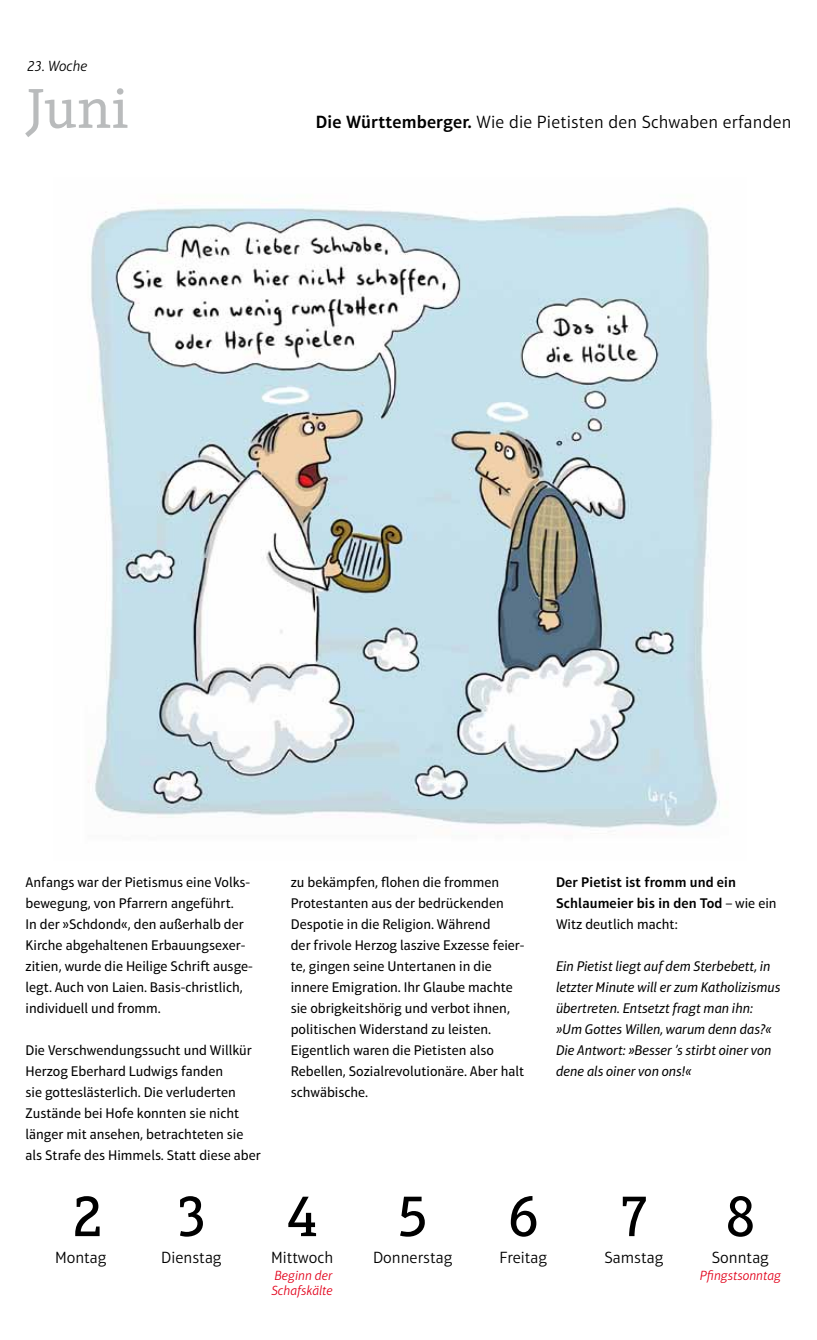
<style>
.page{position:relative;width:817px;height:1340px;background:#fff}
.page>*{position:absolute;margin:0;border:0;box-sizing:border-box;transform-origin:0 0}
.t1{font:60px "Aptifer Slab LT Pro";color:#000}
.t2{font:57px "Aptifer Slab LT Pro";color:#b9bbbc}
.t3{font:300 18px "Aptifer Sans LT Pro";letter-spacing:.01em;color:#000}
.t4{font:300 16.5px "Aptifer Sans LT Pro";color:#000}
.t5{font:italic 300 15px "Aptifer Sans LT Pro";color:#000}
.t6{font:14.25px/21px "Aptifer Sans LT Pro";color:#000}
.t7{font:italic 14.25px/21px "Aptifer Sans LT Pro";color:#000}
.t8{font:600 14.25px/21px "Aptifer Sans LT Pro";letter-spacing:.01em;color:#000}
.t9{font:italic 300 13.5px/15px "Aptifer Sans LT Pro";color:#e2001a}
.s1{font-weight:600}
.s2{font-weight:400}
</style>
<div class="page">
<img style="left:88px;top:207px;width:632px;height:621px">
<p class="t5" style="left:28px;top:57px;width:61px">23. Woche</p>
<h2 class="t2" style="left:26px;top:76px;width:105px">Juni</h2>
<p class="t3" style="left:316px;top:111px;width:477px"><span class="s1">Die Württemberger.</span> Wie die Pietisten den Schwaben erfanden</p>
<p class="t6" style="left:26px;top:871px;width:229px">Anfangs war der Pietismus eine Volks&shy;bewegung, von Pfarrern angeführt.<br>In der »Schdond«, den außerhalb der Kirche abgehaltenen Erbauungsexer&shy;zitien, wurde die Heilige Schrift ausge&shy;legt. Auch von Laien. Basis-christlich, individuell und fromm.</p>
<p class="t6" style="left:26px;top:1039px;width:237px">Die Verschwendungssucht und Willkür Herzog Eberhard Ludwigs fanden<br>sie gotteslästerlich. Die verluderten Zustände bei Hofe konnten sie nicht länger mit ansehen, betrachteten sie als Strafe des Himmels. Statt diese aber</p>
<p class="t6" style="left:291px;top:871px;width:235px">zu bekämpfen, flohen die frommen Protestanten aus der bedrückenden Despotie in die Religion. Während<br>der frivole Herzog laszive Exzesse feier&shy;te, gingen seine Untertanen in die innere Emigration. Ihr Glaube machte sie obrigkeitshörig und verbot ihnen, politischen Widerstand zu leisten.<br>Eigentlich waren die Pietisten also Rebellen, Sozialrevolutionäre. Aber halt schwäbische.</p>
<p class="t8" style="left:556px;top:871px;width:222px">Der Pietist ist fromm und ein<br>Schlaumeier bis in den Tod <span class="s2">– wie ein<br>Witz deutlich macht:</span></p>
<p class="t7" style="left:556px;top:955px;width:226px">Ein Pietist liegt auf dem Sterbebett, in letzter Minute will er zum Katholizismus übertreten. Entsetzt fragt man ihn: »Um Gottes Willen, warum denn das?« Die Antwort: »Besser ’s stirbt oiner von dene als oiner von ons!«</p>
<h1 class="t1" style="left:72px;top:1181px;width:134px">2 3</h1>
<h1 class="t1" style="left:287px;top:1181px;width:32px">4</h1>
<h1 class="t1" style="left:397px;top:1181px;width:32px">5</h1>
<h1 class="t1" style="left:507px;top:1181px;width:33px">6</h1>
<h1 class="t1" style="left:621px;top:1181px;width:28px">7</h1>
<h1 class="t1" style="left:725px;top:1181px;width:32px">8</h1>
<p class="t4" style="left:604px;top:1248px;width:60px">Samstag</p>
<p class="t4" style="left:271px;top:1248px;width:64px">Mittwoch</p>
<p class="t9" style="left:271px;top:1267px;width:63px">Beginn der<br>Schafskälte</p>
<p class="t4" style="left:711px;top:1248px;width:59px">Sonntag</p>
<p class="t9" style="left:699px;top:1267px;width:83px">Pfingstsonntag</p>
<p class="t4" style="left:55px;top:1248px;width:53px">Montag</p>
<p class="t4" style="left:161px;top:1248px;width:62px">Dienstag</p>
<p class="t4" style="left:373px;top:1248px;width:81px">Donnerstag</p>
<p class="t4" style="left:499px;top:1248px;width:49px">Freitag</p>
</div>
